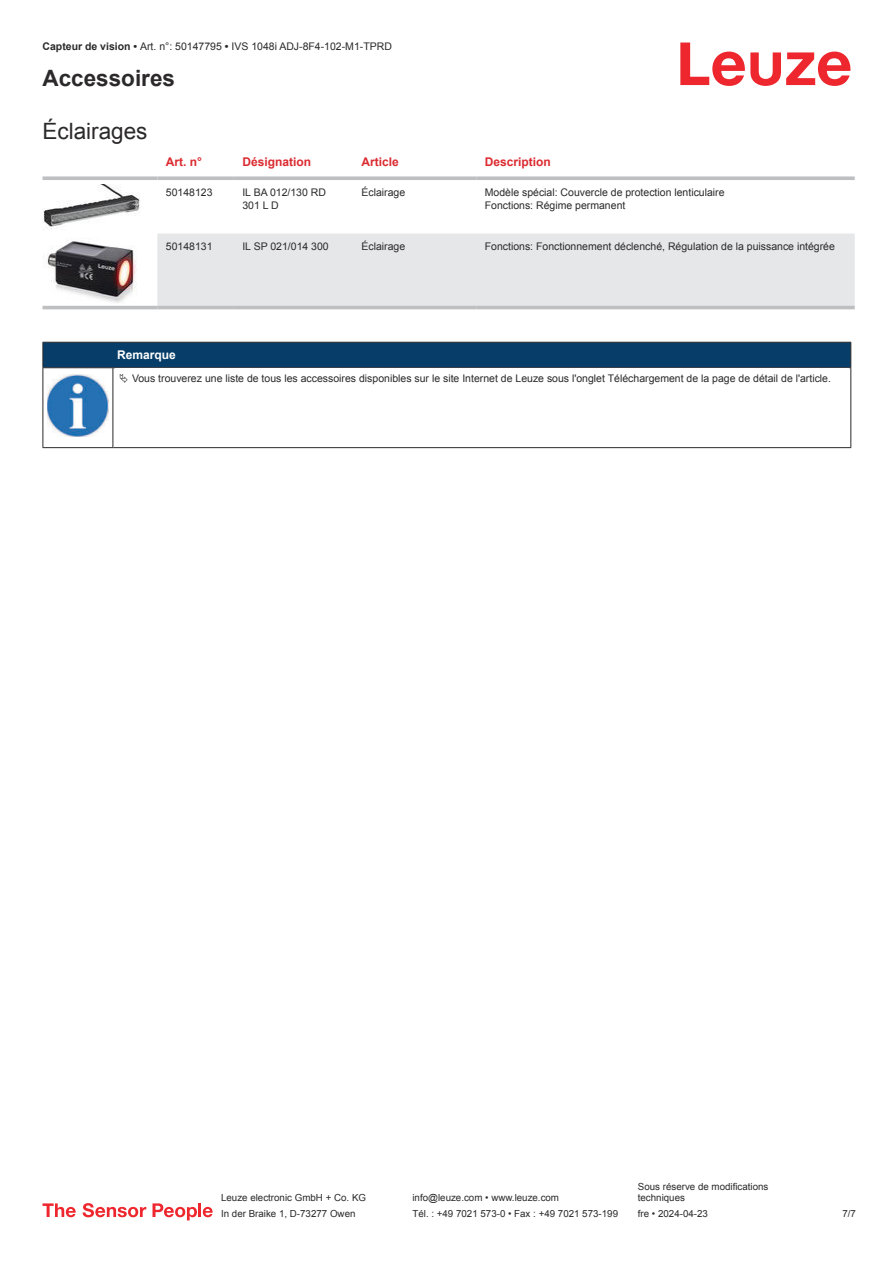
<style>
.page{position:relative;width:893px;height:1263px;background:#fff}
.page>*{position:absolute;margin:0;border:0;box-sizing:border-box;transform-origin:0 0}
.t1{font:700 22.5px "Arial";color:#2b292a}
.t2{font:22.5px "Arial";color:#2b292a}
.t3{font:700 12px "Arial";color:#db2a30}
.t4{font:700 12px "Arial";color:#fff}
.t5{font:10.5px/12.6px "Arial";color:#2b292a}
.t6{font:9.75px/11.7px "Arial";color:#2b292a}
.s1{font-weight:700}
</style>
<div class="page">
<svg style="left:680px;top:43px;width:170px;height:43px"></svg>
<svg style="left:43px;top:201px;width:812px;height:109px"></svg>
<div style="left:157px;top:234px;width:698px;height:72px;background:#e6e7e9"></div>
<svg style="left:43px;top:176px;width:114px;height:4px"></svg>
<svg style="left:157px;top:176px;width:77px;height:4px"></svg>
<svg style="left:234px;top:176px;width:119px;height:4px"></svg>
<svg style="left:353px;top:176px;width:123px;height:4px"></svg>
<svg style="left:476px;top:176px;width:379px;height:4px;background:#c4c6c8"></svg>
<hr style="left:43px;top:306px;width:114px;height:3px;background:#bdbfc1">
<hr style="left:157px;top:306px;width:77px;height:3px;background:#bdbfc1">
<hr style="left:234px;top:306px;width:119px;height:3px;background:#bdbfc1">
<hr style="left:353px;top:306px;width:123px;height:3px;background:#bdbfc1">
<hr style="left:476px;top:306px;width:379px;height:3px;background:#bdbfc1">
<img style="left:43px;top:184px;width:97px;height:45px">
<img style="left:43px;top:238px;width:97px;height:65px">
<div style="left:43px;top:342px;width:808px;height:26px;background:#063d69"></div>
<hr style="left:113px;top:367px;width:738px;height:1px;background:#2b292a">
<hr style="left:43px;top:368px;width:1px;height:75px;background:#2b292a">
<hr style="left:113px;top:368px;width:1px;height:75px;background:#2b292a">
<hr style="left:850px;top:368px;width:1px;height:75px;background:#2b292a">
<hr style="left:43px;top:447px;width:70px;height:1px;background:#2b292a">
<hr style="left:113px;top:447px;width:738px;height:1px;background:#2b292a">
<img style="left:47px;top:374px;width:61px;height:63px">
<svg style="left:43px;top:1203px;width:33px;height:14px"></svg>
<svg style="left:83px;top:1203px;width:63px;height:14px"></svg>
<svg style="left:153px;top:1203px;width:44px;height:17px"></svg>
<hr style="left:198px;top:1203px;width:3px;height:14px;background:#ed272d">
<svg style="left:203px;top:1207px;width:10px;height:10px"></svg>
<p class="t5" style="left:43px;top:41px;width:351px"><span class="s1">Capteur de vision •</span> Art. n°: 50147795 <span class="s1">•</span> IVS 1048i ADJ-8F4-102-M1-TPRD</p>
<h1 class="t1" style="left:43px;top:70px;width:134px">Accessoires</h1>
<h1 class="t2" style="left:43px;top:123px;width:107px">Éclairages</h1>
<p class="t3" style="left:166px;top:157px;width:38px">Art. n°</p>
<p class="t3" style="left:242px;top:157px;width:70px">Désignation</p>
<p class="t3" style="left:361px;top:157px;width:39px">Article</p>
<p class="t3" style="left:485px;top:157px;width:68px">Description</p>
<p class="t5" style="left:166px;top:187px;width:48px">50148123</p>
<p class="t5" style="left:242px;top:187px;width:85px">IL BA 012/130 RD<br>301 L D</p>
<p class="t5" style="left:361px;top:187px;width:45px">Éclairage</p>
<p class="t5" style="left:485px;top:187px;width:241px">Modèle spécial: Couvercle de protection lenticulaire<br>Fonctions: Régime permanent</p>
<p class="t5" style="left:166px;top:241px;width:48px">50148131</p>
<p class="t5" style="left:242px;top:241px;width:88px">IL SP 021/014 300</p>
<p class="t5" style="left:361px;top:241px;width:45px">Éclairage</p>
<p class="t5" style="left:485px;top:241px;width:352px">Fonctions: Fonctionnement déclenché, Régulation de la puissance intégrée</p>
<p class="t4" style="left:117px;top:350px;width:60px">Remarque</p>
<p class="t5" style="left:132px;top:373px;width:700px">Vous trouverez une liste de tous les accessoires disponibles sur le site Internet de Leuze sous l'onglet Téléchargement de la page de détail de l'article.</p>
<p class="t6" style="left:221px;top:1193px;width:146px">Leuze electronic GmbH + Co. KG</p>
<p class="t6" style="left:412px;top:1193px;width:148px">info@leuze.com • www.leuze.com</p>
<p class="t6" style="left:638px;top:1181px;width:132px">Sous réserve de modifications techniques</p>
<p class="t6" style="left:221px;top:1209px;width:136px">In der Braike 1, D-73277 Owen</p>
<p class="t6" style="left:412px;top:1209px;width:207px">Tél. : +49 7021 573-0 • Fax : +49 7021 573-199</p>
<p class="t6" style="left:638px;top:1209px;width:72px">fre • 2024-04-23</p>
<p class="t6" style="left:842px;top:1209px;width:15px">7 /7</p>
</div>
